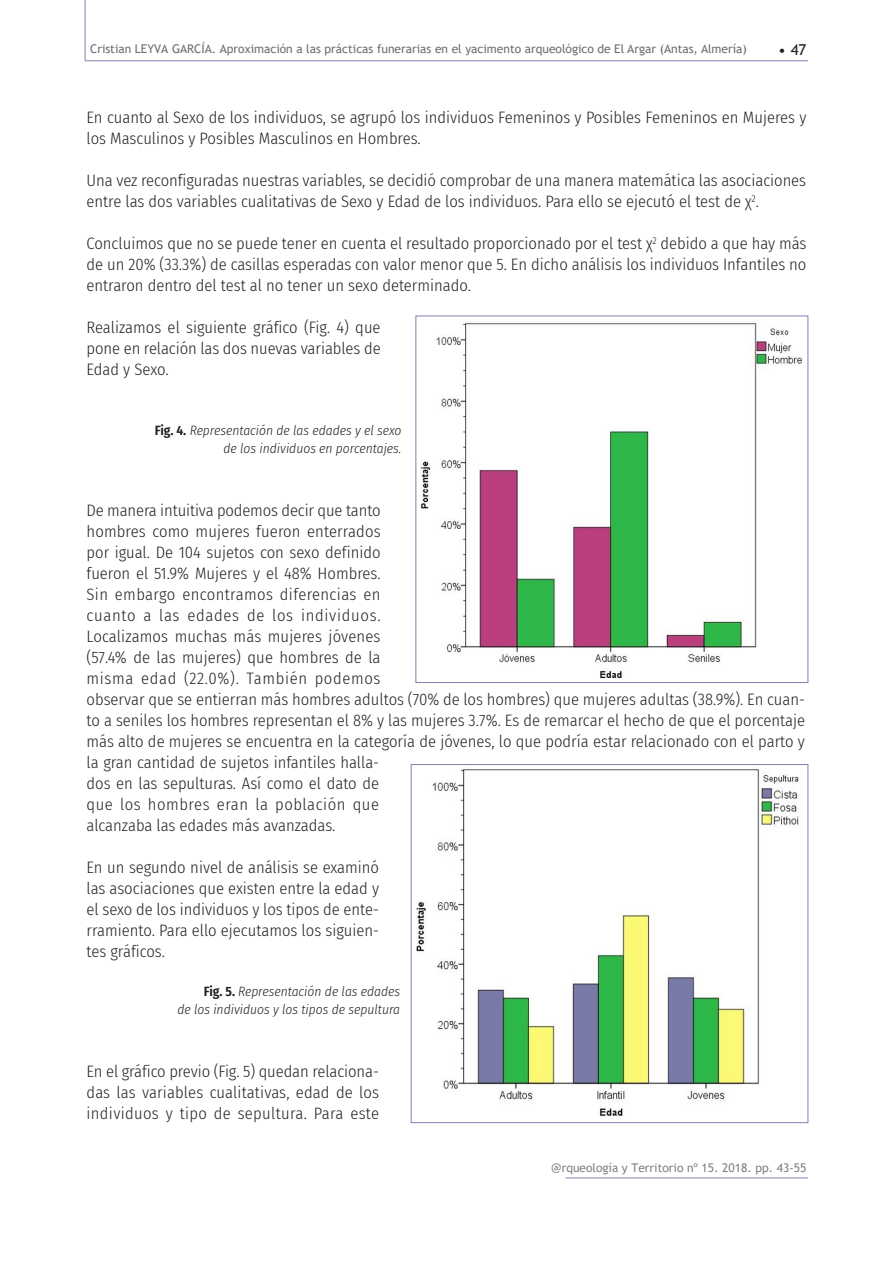
<style>
.page{position:relative;width:893px;height:1263px;background:#fff}
.page>*{position:absolute;margin:0;border:0;box-sizing:border-box;transform-origin:0 0}
.t1{font:300 16.5px/21px "Fira Sans Condensed";color:#231f20;text-align:justify}
.t2{font:15px "Trebuchet MS";color:#231f20}
.t3{font:italic 300 13.5px/18px "Fira Sans Condensed";color:#231f20;text-align:right}
.t4{font:12px "Trebuchet MS";color:#6c6d70}
.t5{font:12px "Trebuchet MS";color:#808285}
.s1{font-weight:600;font-style:normal}
.s2{font-size:13.5px}
</style>
<div class="page">
<hr style="left:85px;top:61px;width:723px;height:1px;background:#8180b0">
<hr style="left:566px;top:1178px;width:242px;height:1px;background:#8180b0">
<hr style="left:85px;top:0;width:1px;height:61px;background:#8180b0">
<img style="left:420px;top:322px;width:382px;height:356px">
<div style="left:415px;top:316px;width:393px;height:367px;border:1px solid #8180b0"></div>
<img style="left:417px;top:769px;width:382px;height:347px">
<div style="left:411px;top:764px;width:397px;height:359px;border:1px solid #8180b0"></div>
<p class="t4" style="left:90px;top:41px;width:658px">Cristian LEYVA GARCÍA. Aproximación a las prácticas funerarias en el yacimento arqueológico de El Argar (Antas, Almería)</p>
<p class="t2" style="left:778px;top:40px;width:30px">• 47</p>
<p class="t1" style="left:87px;top:107px;width:721px">En cuanto al Sexo de los individuos, se agrupó los individuos Femeninos y Posibles Femeninos en Mujeres y los Masculinos y Posibles Masculinos en Hombres.</p>
<p class="t1" style="left:87px;top:170px;width:721px">Una vez reconfiguradas nuestras variables, se decidió comprobar de una manera matemática las asociaciones entre las dos variables cualitativas de Sexo y Edad de los individuos. Para ello se ejecutó el test de χ<sup>2</sup>.</p>
<p class="t1" style="left:87px;top:233px;width:721px">Concluimos que no se puede tener en cuenta el resultado proporcionado por el test χ<sup>2</sup> debido a que hay más de un 20% (33.3%) de casillas esperadas con valor menor que 5. En dicho análisis los individuos Infantiles no entraron dentro del test al no tener un sexo determinado.</p>
<p class="t1" style="left:87px;top:317px;width:296px">Realizamos el siguiente gráfico (Fig. 4) que pone en relación las dos nuevas variables de Edad y Sexo.</p>
<p class="t3" style="left:155px;top:422px;width:248px"><span class="s1">Fig. 4.</span> Representación de las edades y el sexo de los individuos en porcentajes.</p>
<p class="t1" style="left:87px;top:500px;width:720px;text-align:left">De manera intuitiva podemos decir que tanto<br>hombres como mujeres fueron enterrados<br>por igual. De 104 sujetos con sexo definido<br>fueron el 51.9% Mujeres y el 48% Hombres.<br>Sin embargo encontramos diferencias en<br>cuanto a las edades de los individuos.<br>Localizamos muchas más mujeres jóvenes<br>(57.4% de las mujeres) que hombres de la<br>misma edad (22.0%). También podemos<br>observar que se entierran más hombres adultos (70% de los hombres) que mujeres adultas (38.9%). En cuan&shy;to a seniles los hombres representan el 8% y las mujeres 3.7%. Es de remarcar el hecho de que el porcentaje más alto de mujeres se encuentra en la categoría de jóvenes, lo que podría estar relacionado con el parto y la gran cantidad de sujetos infantiles halla-<br>dos en las sepulturas. Así como el dato de<br>que los hombres eran la población que<br>alcanzaba las edades más avanzadas.</p>
<p class="t1" style="left:87px;top:857px;width:294px">En un segundo nivel de análisis se examinó las asociaciones que existen entre la edad y el sexo de los individuos y los tipos de ente&shy;rramiento. Para ello ejecutamos los siguien&shy;tes gráficos.</p>
<p class="t3" style="left:177px;top:983px;width:224px"><span class="s1">Fig. 5.</span> Representación de las edades<br>de los individuos y los tipos de sepultura</p>
<p class="t1" style="left:87px;top:1061px;width:294px">En el gráfico previo (Fig. 5) quedan relaciona&shy;das las variables cualitativas, edad de los individuos y tipo de sepultura. Para este</p>
<p class="t5" style="left:551px;top:1160px;width:257px"><span class="s2">@</span>rqueología y Territorio nº 15. 2018. pp. 43-55</p>
</div>
